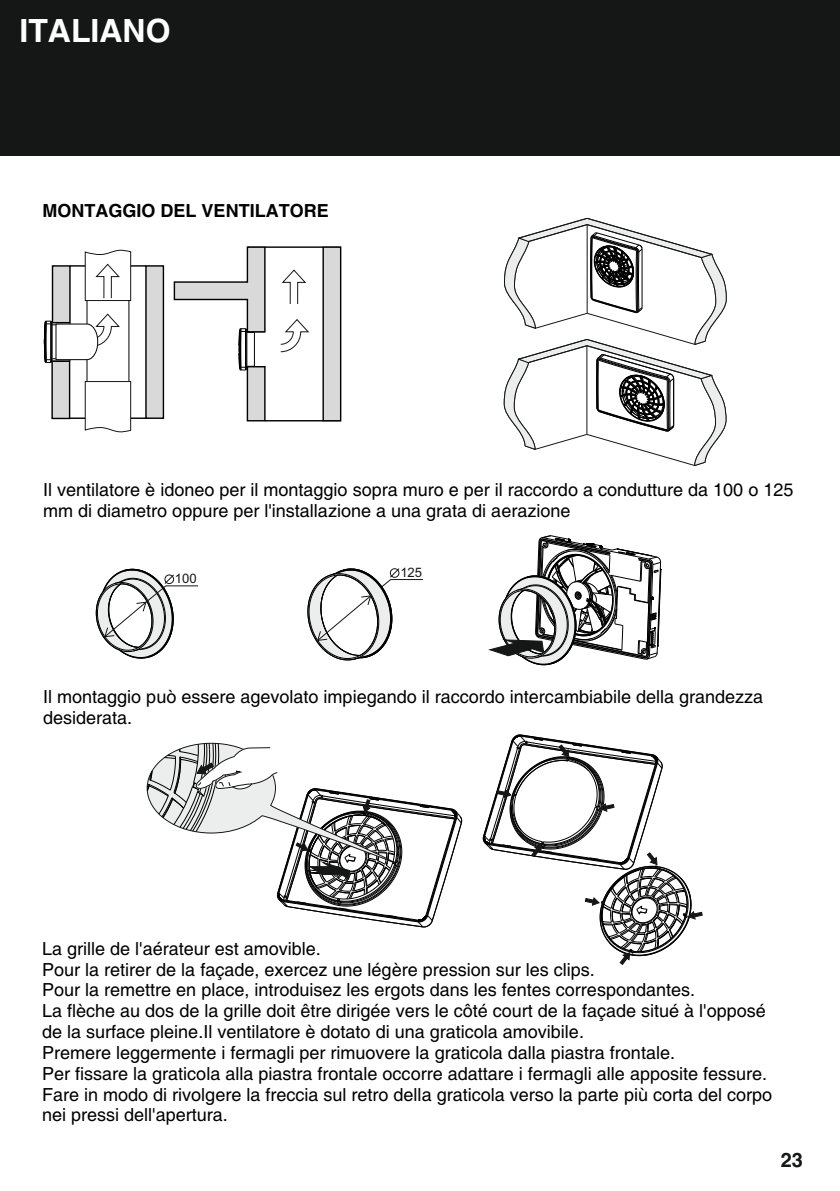
<style>
.page{position:relative;width:840px;height:1191px;background:#fff}
.page>*{position:absolute;margin:0;border:0;box-sizing:border-box;transform-origin:0 0}
.t1{font:700 32px "Arial";color:#fff}
.t2{font:700 20px "Arial";color:#151616}
.t3{font:18px/20.8px "Arial";color:#000}
.t4{font:700 18px "Arial";color:#000}
.t5{font:13px "Arial";color:#151616}
</style>
<div class="page">
<div style="left:0;top:0;width:839px;height:156px;background:#151616"></div>
<svg style="left:146px;top:743px;width:316px;height:184px"></svg>
<svg style="left:482px;top:734px;width:220px;height:231px"></svg>
<svg style="left:96px;top:569px;width:102px;height:89px"></svg>
<svg style="left:503px;top:218px;width:223px;height:248px"></svg>
<hr style="left:265px;top:246px;width:58px;height:2px;background:#000">
<hr style="left:265px;top:420px;width:58px;height:1px;background:#000">
<svg style="left:321px;top:246px;width:21px;height:176px;background:#bcbcbd"></svg>
<svg style="left:173px;top:246px;width:93px;height:176px"></svg>
<svg style="left:282px;top:269px;width:24px;height:35px"></svg>
<svg style="left:280px;top:319px;width:29px;height:33px"></svg>
<hr style="left:70px;top:265px;width:76px;height:2px;background:#000">
<hr style="left:70px;top:417px;width:76px;height:2px;background:#000">
<svg style="left:144px;top:265px;width:21px;height:154px;background:#bcbcbc"></svg>
<svg style="left:44px;top:250px;width:87px;height:182px"></svg>
<svg style="left:307px;top:568px;width:116px;height:92px"></svg>
<svg style="left:489px;top:535px;width:172px;height:130px"></svg>
<h1 class="t1" style="left:19px;top:19px;width:153px">ITALIANO</h1>
<p class="t4" style="left:42px;top:204px;width:288px">MONTAGGIO DEL VENTILATORE</p>
<p class="t3" style="left:43px;top:481px;width:751px">Il ventilatore è idoneo per il montaggio sopra muro e per il raccordo a condutture da 100 o 125 mm di diametro oppure per l'installazione a una grata di aerazione</p>
<p class="t5" style="left:175px;top:574px;width:23px">100</p>
<p class="t5" style="left:400px;top:567px;width:23px">125</p>
<p class="t3" style="left:43px;top:688px;width:721px">Il montaggio può essere agevolato impiegando il raccordo intercambiabile della grandezza desiderata.</p>
<p class="t3" style="left:42px;top:939px;width:731px">La grille de l'aérateur est amovible.<br>Pour la retirer de la façade, exercez une légère pression sur les clips.<br>Pour la remettre en place, introduisez les ergots dans les fentes correspondantes.<br>La flèche au dos de la grille doit être dirigée vers le côté court de la façade situé à l'opposé de la surface pleine.Il ventilatore è dotato di una graticola amovibile.<br>Premere leggermente i fermagli per rimuovere la graticola dalla piastra frontale.<br>Per fissare la graticola alla piastra frontale occorre adattare i fermagli alle apposite fessure.<br>Fare in modo di rivolgere la freccia sul retro della graticola verso la parte più corta del corpo nei pressi dell'apertura.</p>
<p class="t2" style="left:780px;top:1152px;width:24px">23</p>
</div>
